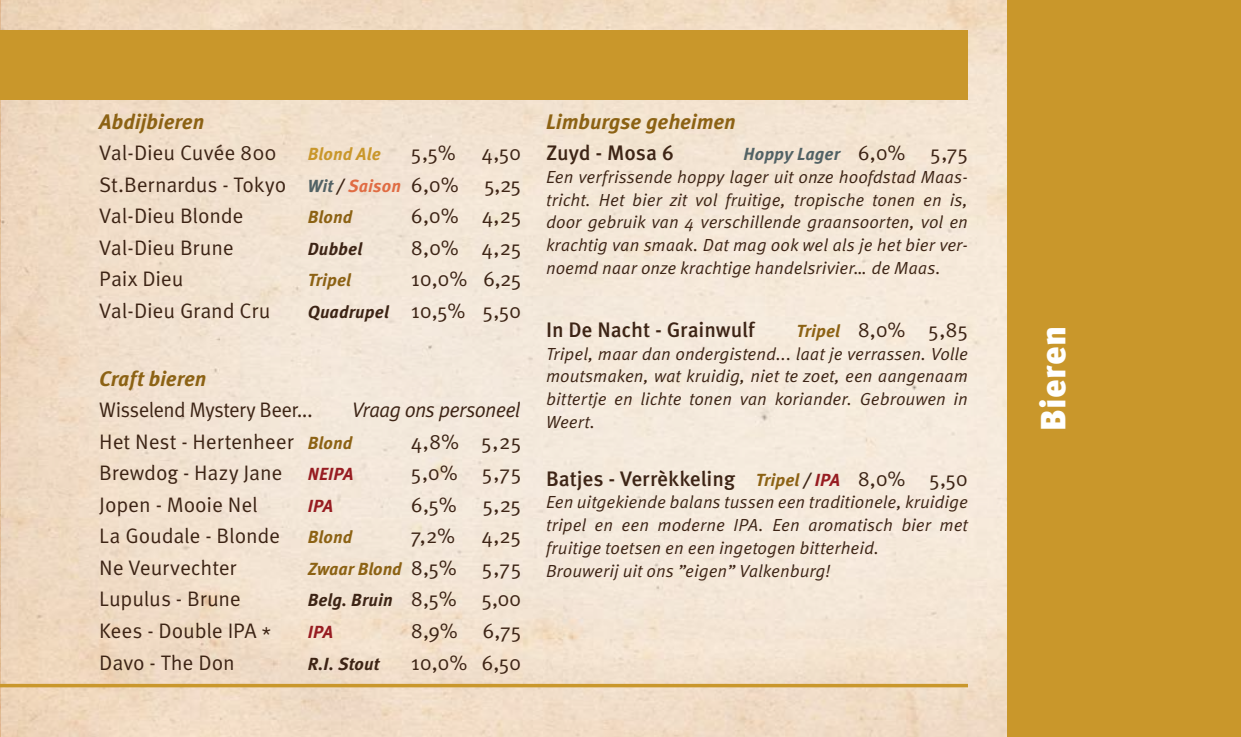
<style>
.page{position:relative;width:1241px;height:737px;background:#fff}
.page>*{position:absolute;margin:0;border:0;box-sizing:border-box;transform-origin:0 0}
.t1{font:900 35px "FF Meta Pro";letter-spacing:.015em;color:#fff}
.t2{font:21px/31.5px "FF Meta Pro";letter-spacing:-.01em;color:#3d2415;text-align:justify}
.t3{font:500 21px "FF Meta Pro";letter-spacing:-.005em;color:#3d2415}
.t4{font:italic 700 21px "FF Meta Pro";letter-spacing:-.005em;color:#8c6214}
.t5{font:21px "FF Meta Pro";letter-spacing:-.03em;color:#3d2415}
.t6{font:italic 17.5px/22.8px "FF Meta Pro";color:#3d2415;text-align:justify}
.t7{font:italic 700 17.5px "FF Meta Pro";letter-spacing:.005em;color:#3d2415}
.t8{font:italic 700 17.5px "FF Meta Pro";color:#8c6214}
.t9{font:italic 700 17.5px "FF Meta Pro";letter-spacing:.005em;color:#c9972b}
.t10{font:italic 700 17.5px "FF Meta Pro";color:#971c21}
.s1{font-weight:700;font-style:italic;font-size:17.5px;color:#526265}
.s2{font-weight:700;font-style:italic;font-size:17.5px}
.s3{font-weight:700;font-style:italic;font-size:17.5px;color:#e06c43}
.s4{font-weight:400;font-style:normal;font-size:21px}
.s5{font-style:italic}
.s6{font-weight:700;font-style:italic;font-size:17.5px;color:#8c6214}
.s7{font-weight:700;font-style:italic;font-size:17.5px;color:#971c21}
.s8{font-weight:400;font-style:normal;font-size:21px;color:#3d2415}
.s9{font-weight:700;color:#526265}
.s10{font-style:normal;font-size:21px}
.s11{font-weight:400}
</style>
<div class="page">
<img style="left:0;top:0;width:1007px;height:737px">
<hr style="left:0;top:684px;width:967px;height:3px;background:#c9972b">
<div style="left:1007px;top:0;width:233px;height:737px;background:#c9972b"></div>
<div style="left:0;top:30px;width:967px;height:69px;background:#c9972b"></div>
<p class="t4" style="left:99px;top:105px;width:106px">Abdijbieren</p>
<p class="t2" style="left:99px;top:136px;width:179px">Val-Dieu Cuvée 800</p>
<p class="t9" style="left:307px;top:140px;width:75px">Blond Ale</p>
<p class="t2" style="left:99px;top:136px;width:423px;text-indent:312px">5,5% 4,50<br>St.Bernardus - Tokyo <span class="s1">Wit</span> <span class="s2">/</span> <span class="s3">Saison</span> 6,0% 5,25<br>Val-Dieu Blonde</p>
<p class="t8" style="left:307px;top:203px;width:46px">Blond</p>
<p class="t2" style="left:411px;top:199px;width:112px">6,0% 4,25</p>
<p class="t2" style="left:99px;top:230px;width:136px">Val-Dieu Brune</p>
<p class="t7" style="left:307px;top:235px;width:56px">Dubbel</p>
<p class="t2" style="left:411px;top:230px;width:112px">8,0% 4,25</p>
<p class="t2" style="left:99px;top:262px;width:86px">Paix Dieu</p>
<p class="t8" style="left:307px;top:266px;width:45px">Tripel</p>
<p class="t2" style="left:411px;top:262px;width:112px">10,0% 6,25</p>
<p class="t2" style="left:99px;top:293px;width:173px">Val-Dieu Grand Cru</p>
<p class="t7" style="left:307px;top:298px;width:215px">Quadrupel <span class="s4">10,5% 5,50</span></p>
<p class="t4" style="left:99px;top:362px;width:109px">Craft bieren</p>
<p class="t5" style="left:99px;top:394px;width:215px">Wisselend Mystery Beer...</p>
<p class="t2" style="left:99px;top:393px;width:422px;text-indent:252px"><span class="s5">Vraag ons personeel<br></span>Het Nest - Hertenheer <span class="s6">Blond</span></p>
<p class="t2" style="left:411px;top:424px;width:112px">4,8% 5,25</p>
<p class="t2" style="left:99px;top:456px;width:256px">Brewdog - Hazy Jane <span class="s7">NEIPA</span></p>
<p class="t2" style="left:411px;top:456px;width:112px">5,0% 5,75</p>
<p class="t2" style="left:99px;top:487px;width:160px">Jopen - Mooie Nel</p>
<p class="t10" style="left:307px;top:492px;width:27px">IPA</p>
<p class="t2" style="left:411px;top:487px;width:112px">6,5% 5,25</p>
<p class="t2" style="left:99px;top:519px;width:182px">La Goudale - Blonde</p>
<p class="t8" style="left:307px;top:523px;width:46px">Blond</p>
<p class="t2" style="left:411px;top:519px;width:46px">7,2%</p>
<p class="t2" style="left:481px;top:519px;width:41px">4,25</p>
<p class="t2" style="left:99px;top:550px;width:139px">Ne Veurvechter</p>
<p class="t8" style="left:307px;top:555px;width:215px">Zwaar Blond <span class="s8">8,5% 5,75</span></p>
<p class="t2" style="left:99px;top:582px;width:143px">Lupulus - Brune</p>
<p class="t7" style="left:307px;top:586px;width:215px">Belg. Bruin <span class="s4">8,5% 5,00</span></p>
<p class="t2" style="left:99px;top:613px;width:173px">Kees - Double IPA *</p>
<p class="t10" style="left:307px;top:618px;width:27px">IPA</p>
<p class="t2" style="left:411px;top:613px;width:112px">8,9% 6,75</p>
<p class="t2" style="left:99px;top:645px;width:137px">Davo - The Don</p>
<p class="t7" style="left:307px;top:649px;width:73px">R.I. Stout</p>
<p class="t2" style="left:411px;top:645px;width:112px">10,0% 6,50</p>
<p class="t4" style="left:546px;top:105px;width:191px">Limburgse geheimen</p>
<p class="t3" style="left:546px;top:136px;width:130px">Zuyd - Mosa 6</p>
<p class="t6" style="left:546px;top:141px;width:423px;text-indent:197px"><span class="s9">Hoppy Lager</span> <span class="s10">6,0% 5,75<br></span>Een verfrissende hoppy lager uit onze hoofdstad Maas&shy;tricht. Het bier zit vol fruitige, tropische tonen en is, door gebruik van 4 verschillende graansoorten, vol en krachtig van smaak. Dat mag ook wel als je het bier ver&shy;noemd naar onze krachtige handelsrivier… de Maas.</p>
<p class="t3" style="left:546px;top:313px;width:210px">In De Nacht - Grainwulf</p>
<p class="t2" style="left:796px;top:312px;width:173px"><span class="s6">Tripel</span> 8,0% 5,85</p>
<p class="t6" style="left:546px;top:341px;width:423px">Tripel, maar dan ondergistend... laat je verrassen. Volle moutsmaken, wat kruidig, niet te zoet, een aangenaam bittertje en lichte tonen van koriander. Gebrouwen in Weert.</p>
<p class="t3" style="left:546px;top:462px;width:423px">Batjes - Verrèkkeling <span class="s6">Tripel</span> <span class="s2">/</span> <span class="s7">IPA</span> <span class="s11">8,0% 5,50</span></p>
<p class="t6" style="left:546px;top:490px;width:423px;text-align:left">Een uitgekiende balans tussen een traditionele, kruidige tripel en een moderne IPA. Een aromatisch bier met fruitige toetsen en een ingetogen bitterheid.<br>Brouwerij uit ons ”eigen” Valkenburg!</p>
<h1 class="t1" style="left:1025px;top:431px;width:108px;rotate:-90deg">Bieren</h1>
</div>
